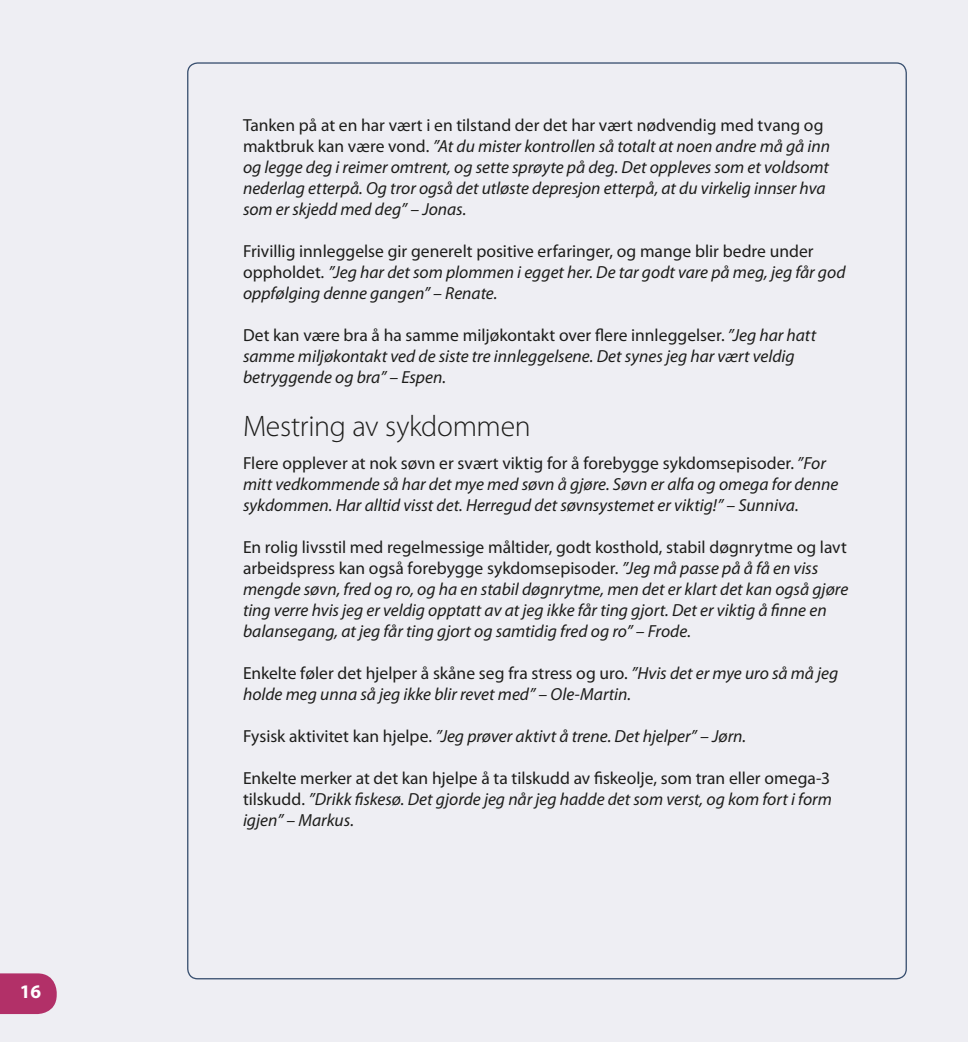
<style>
.page{position:relative;width:968px;height:1042px;background:#fff}
.page>*{position:absolute;margin:0;border:0;box-sizing:border-box;transform-origin:0 0}
.t1{font:300 29.75px "Myriad Pro";letter-spacing:-.01em;color:#1d1d1b}
.t2{font:700 19.25px "Myriad Pro";color:#fff}
.t3{font:italic 17.5px/21px "Myriad Pro";color:#1d1d1b}
.t4{font:17.5px/21px "Myriad Pro";color:#1d1d1b;text-align:justify}
.s1{font-style:normal}
.s2{font-style:italic}
</style>
<div class="page">
<div style="left:0;top:0;width:967px;height:1042px;background:#eeeef3"></div>
<svg style="left:0;top:973px;width:57px;height:41px;background:#b63e72"></svg>
<p class="t2" style="left:20px;top:978px;width:23px">16</p>
<p class="t3" style="left:243px;top:115px;width:588px"><span class="s1">Tanken på at en har vært i en tilstand der det har vært nødvendig med tvang og maktbruk kan være vond.</span> ”At du mister kontrollen så totalt at noen andre må gå inn og legge deg i reimer omtrent, og sette sprøyte på deg. Det oppleves som et voldsomt nederlag etterpå. Og tror også det utløste depresjon etterpå, at du virkelig innser hva som er skjedd med deg” – Jonas.</p>
<p class="t3" style="left:243px;top:241px;width:604px"><span class="s1">Frivillig innleggelse gir generelt positive erfaringer, og mange blir bedre under oppholdet</span>. ”Jeg har det som plommen i egget her. De tar godt vare på meg, jeg får god oppfølging denne gangen” – Renate.</p>
<p class="t3" style="left:243px;top:325px;width:574px"><span class="s1">Det kan være bra å ha samme miljøkontakt over flere innleggelser.</span> ”Jeg har hatt samme miljøkontakt ved de siste tre innleggelsene. Det synes jeg har vært veldig betryggende og bra” – Espen.</p>
<h1 class="t1" style="left:243px;top:408px;width:289px">Mestring av sykdommen</h1>
<p class="t3" style="left:243px;top:452px;width:596px"><span class="s1">Flere opplever at nok søvn er svært viktig for å forebygge sykdomsepisoder.</span> ”For mitt vedkommende så har det mye med søvn å gjøre. Søvn er alfa og omega for denne sykdommen. Har alltid visst det. Herregud det søvnsystemet er viktig!” – Sunniva.</p>
<p class="t3" style="left:243px;top:536px;width:606px"><span class="s1">En rolig livsstil med regelmessige måltider, godt kosthold, stabil døgnrytme og lavt arbeidspress kan også forebygge sykdomsepisoder.</span> ”Jeg må passe på å få en viss mengde søvn, fred og ro, og ha en stabil døgnrytme, men det er klart det kan også gjøre ting verre hvis jeg er veldig opptatt av at jeg ikke får ting gjort. Det er viktig å finne en balansegang, at jeg får ting gjort og samtidig fred og ro” – Frode.</p>
<p class="t3" style="left:243px;top:662px;width:596px"><span class="s1">Enkelte føler det hjelper å skåne seg fra stress og uro.</span> ”Hvis det er mye uro så må jeg holde meg unna så jeg ikke blir revet med” – Ole-Martin.</p>
<p class="t3" style="left:243px;top:725px;width:504px"><span class="s1">Fysisk aktivitet kan hjelpe.</span> ”Jeg prøver aktivt å trene. Det hjelper” – Jørn.</p>
<p class="t4" style="left:243px;top:767px;width:590px">Enkelte merker at det kan hjelpe å ta tilskudd av fiskeolje, som tran eller omega-3 tilskudd. <span class="s2">”Drikk fiskesø. Det gjorde jeg når jeg hadde det som verst, og kom fort i form igjen” – Markus.</span></p>
</div>
